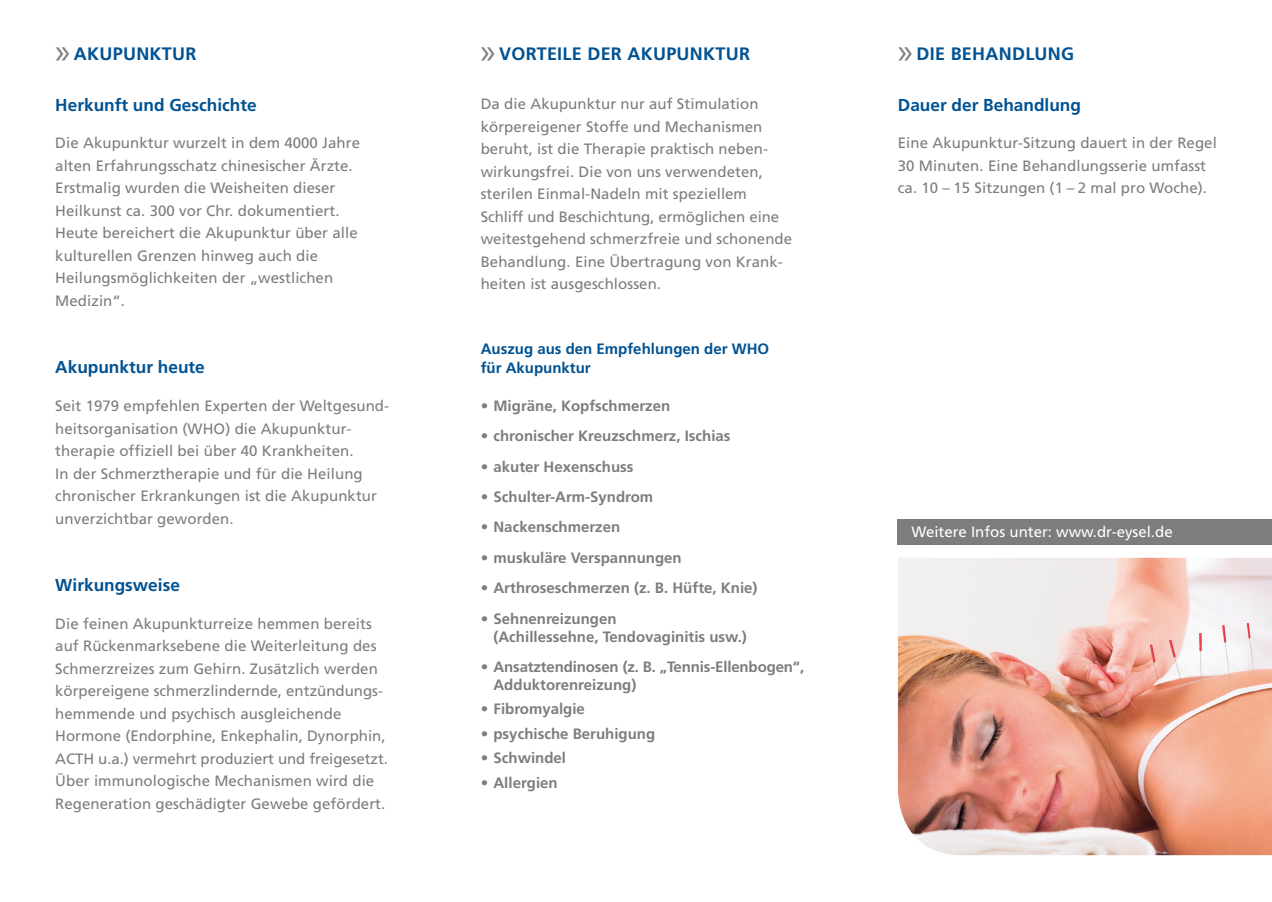
<style>
.page{position:relative;width:1272px;height:902px;background:#fff}
.page>*{position:absolute;margin:0;border:0;box-sizing:border-box;transform-origin:0 0}
.t1{font:700 18px "Frutiger LT";letter-spacing:.015em;color:#005292}
.t2{font:700 17.25px "Frutiger LT";color:#005292}
.t3{font:15px/22.5px "Frutiger LT";letter-spacing:.005em;color:#7c7d7f}
.t4{font:700 15px/18px "Frutiger LT";color:#7c7d7f}
.t5{font:700 15px/19.5px "Frutiger LT";color:#005292}
.t6{font:15px "Frutiger LT";color:#fff}
.s1{font-family:"Myriad Pro";font-weight:400;font-size:36px;color:#7c7d7f}
</style>
<div class="page">
<div style="left:897px;top:519px;width:374px;height:26px;background:#7c7d7f"></div>
<img style="left:897px;top:557px;width:374px;height:298px">
<p class="t1" style="left:55px;top:43px;width:143px"><span class="s1">»</span> AKUPUNKTUR</p>
<p class="t1" style="left:480px;top:43px;width:271px"><span class="s1">»</span> VORTEILE DER AKUPUNKTUR</p>
<p class="t1" style="left:897px;top:43px;width:178px"><span class="s1">»</span> DIE BEHANDLUNG</p>
<p class="t2" style="left:897px;top:95px;width:185px">Dauer der Behandlung</p>
<p class="t3" style="left:897px;top:132px;width:320px">Eine Akupunktur-Sitzung dauert in der Regel<br>30 Minuten. Eine Behandlungsserie umfasst ca. 10 – 15 Sitzungen (1 – 2 mal pro Woche).</p>
<p class="t2" style="left:55px;top:95px;width:203px">Herkunft und Geschichte</p>
<p class="t3" style="left:55px;top:132px;width:306px">Die Akupunktur wurzelt in dem 4000 Jahre alten Erfahrungsschatz chinesischer Ärzte.<br>Erstmalig wurden die Weisheiten dieser Heilkunst ca. 300 vor Chr. dokumentiert.<br>Heute bereichert die Akupunktur über alle kulturellen Grenzen hinweg auch die Heilungsmöglichkeiten der „westlichen Medizin“.</p>
<p class="t3" style="left:480px;top:93px;width:313px">Da die Akupunktur nur auf Stimulation körpereigener Stoffe und Mechanismen beruht, ist die Therapie praktisch neben&shy;wirkungsfrei. Die von uns verwendeten, sterilen Einmal-Nadeln mit speziellem Schliff und Beschichtung, ermöglichen eine weitestgehend schmerzfreie und schonende Behandlung. Eine Übertragung von Krank&shy;heiten ist ausgeschlossen.</p>
<p class="t2" style="left:55px;top:357px;width:151px">Akupunktur heute</p>
<p class="t3" style="left:55px;top:394px;width:335px">Seit 1979 empfehlen Experten der Weltgesund&shy;heitsorganisation (WHO) die Akupunktur&shy;therapie offiziell bei über 40 Krankheiten.<br>In der Schmerztherapie und für die Heilung chronischer Erkrankungen ist die Akupunktur unverzichtbar geworden.</p>
<p class="t2" style="left:55px;top:575px;width:126px">Wirkungsweise</p>
<p class="t3" style="left:55px;top:612px;width:334px">Die feinen Akupunkturreize hemmen bereits auf Rückenmarksebene die Weiterleitung des Schmerzreizes zum Gehirn. Zusätzlich werden körpereigene schmerzlindernde, entzündungs&shy;hemmende und psychisch ausgleichende Hormone (Endorphine, Enkephalin, Dynorphin, ACTH u.a.) vermehrt produziert und freigesetzt.<br>Über immunologische Mechanismen wird die Regeneration geschädigter Gewebe gefördert.</p>
<p class="t5" style="left:480px;top:339px;width:290px">Auszug aus den Empfehlungen der WHO für Akupunktur</p>
<p class="t4" style="left:480px;top:396px;width:191px">• Migräne, Kopfschmerzen</p>
<p class="t4" style="left:480px;top:427px;width:251px">• chronischer Kreuzschmerz, Ischias</p>
<p class="t4" style="left:480px;top:457px;width:154px">• akuter Hexenschuss</p>
<p class="t4" style="left:480px;top:488px;width:174px">• Schulter-Arm-Syndrom</p>
<p class="t4" style="left:480px;top:518px;width:141px">• Nackenschmerzen</p>
<p class="t4" style="left:480px;top:548px;width:202px">• muskuläre Verspannungen</p>
<p class="t4" style="left:480px;top:579px;width:278px">• Arthroseschmerzen (z. B. Hüfte, Knie)</p>
<p class="t4" style="left:493px;top:609px;width:255px;text-indent:-13px">• Sehnenreizungen<br>(Achillessehne, Tendovaginitis usw.)</p>
<p class="t4" style="left:493px;top:657px;width:312px;text-indent:-13px">• Ansatztendinosen (z. B. „Tennis-Ellenbogen“,<br>Adduktorenreizung)</p>
<p class="t4" style="left:480px;top:700px;width:106px">• Fibromyalgie</p>
<p class="t4" style="left:480px;top:724px;width:176px">• psychische Beruhigung</p>
<p class="t4" style="left:480px;top:749px;width:87px">• Schwindel</p>
<p class="t4" style="left:480px;top:773px;width:78px">• Allergien</p>
<p class="t6" style="left:911px;top:523px;width:263px">Weitere Infos unter: www.dr-eysel.de</p>
</div>
